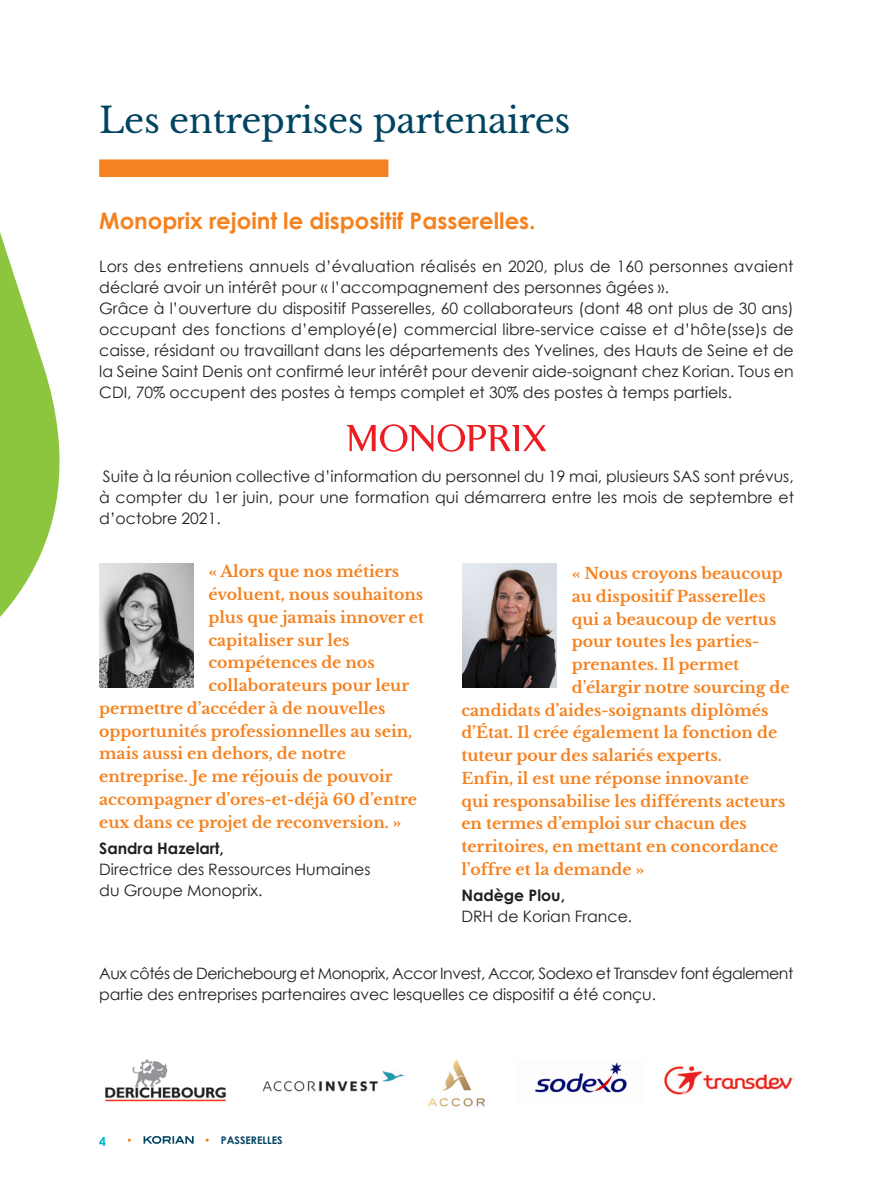
<style>
.page{position:relative;width:893px;height:1191px;background:#fff}
.page>*{position:absolute;margin:0;border:0;box-sizing:border-box;transform-origin:0 0}
.Niv1-_Titre_engageme{font:35px "Libre Baskerville";letter-spacing:-.01em;color:#004462}
.Niv5-SStitre_Orange{font:700 22.75px "Century Gothic";color:#f58220}
.Niv4-Texte_courant{font:15.75px/21px "Century Gothic";color:#231f20;text-align:justify}
.EXERGUE{font:700 15.75px "Libre Baskerville";color:#f58220}
.Niv4-Texte_courant-2{font:15.75px/21px "Century Gothic";letter-spacing:-.03em;color:#231f20}
.EXERGUE-2{font:15.75px/21px "Century Gothic";color:#231f20}
.t1{font:700 12.25px "Century Gothic";color:#00b7c5}
.t2{font:700 10.5px "Century Gothic";color:#004462}
.t3{font:700 10.5px "Century Gothic";color:#f58220}
.s1{font-weight:700}
.s2{color:#f58220}
</style>
<div class="page">
<svg style="left:144px;top:1135px;width:50px;height:8px"></svg>
<div style="left:99px;top:159px;width:289px;height:18px;background:#f58220"></div>
<img style="left:106px;top:563px;width:87px;height:124px">
<img style="left:463px;top:563px;width:94px;height:124px">
<img style="left:105px;top:1059px;width:122px;height:43px">
<img style="left:428px;top:1059px;width:57px;height:48px">
<img style="left:535px;top:1062px;width:92px;height:31px">
<img style="left:664px;top:1066px;width:129px;height:29px">
<img style="left:262px;top:1071px;width:143px;height:21px">
<svg style="left:0;top:159px;width:106px;height:528px"></svg>
<svg style="left:347px;top:424px;width:199px;height:28px"></svg>
<p class="Niv1-_Titre_engageme" style="left:99px;top:99px;width:473px">Les entreprises partenaires</p>
<p class="Niv5-SStitre_Orange" style="left:99px;top:207px;width:438px">Monoprix rejoint le dispositif Passerelles.</p>
<p class="Niv4-Texte_courant" style="left:99px;top:255px;width:696px">Lors des entretiens annuels d’évaluation réalisés en 2020, plus de 160 personnes avaient déclaré avoir un intérêt pour « l’accompagnement des personnes âgées ».</p>
<p class="Niv4-Texte_courant" style="left:99px;top:297px;width:696px">Grâce à l’ouverture du dispositif Passerelles, 60 collaborateurs (dont 48 ont plus de 30 ans) occupant des fonctions d’employé(e) commercial libre-service caisse et d’hôte(sse)s de caisse, résidant ou travaillant dans les départements des Yvelines, des Hauts de Seine et de la Seine Saint Denis ont confirmé leur intérêt pour devenir aide-soignant chez Korian. Tous en CDI, 70% occupent des postes à temps complet et 30% des postes à temps partiels.</p>
<p class="Niv4-Texte_courant" style="left:99px;top:465px;width:696px">Suite à la réunion collective d’information du personnel du 19 mai, plusieurs SAS sont prévus, à compter du 1er juin, pour une formation qui démarrera entre les mois de septembre et d’octobre 2021.</p>
<p class="EXERGUE" style="left:208px;top:562px;width:192px">« Alors que nos métiers</p>
<p class="EXERGUE" style="left:208px;top:585px;width:216px">évoluent, nous souhaitons</p>
<p class="EXERGUE" style="left:208px;top:607px;width:217px">plus que jamais innover et</p>
<p class="EXERGUE" style="left:208px;top:630px;width:143px">capitaliser sur les</p>
<p class="EXERGUE" style="left:208px;top:653px;width:168px">compétences de nos</p>
<p class="EXERGUE" style="left:208px;top:676px;width:202px">collaborateurs pour leur</p>
<p class="EXERGUE" style="left:99px;top:698px;width:288px">permettre d’accéder à de nouvelles</p>
<p class="EXERGUE" style="left:99px;top:721px;width:315px">opportunités professionnelles au sein,</p>
<p class="EXERGUE" style="left:99px;top:744px;width:248px">mais aussi en dehors, de notre</p>
<p class="EXERGUE" style="left:99px;top:767px;width:295px">entreprise. Je me réjouis de pouvoir</p>
<p class="EXERGUE" style="left:99px;top:789px;width:319px">accompagner d’ores-et-déjà 60 d’entre</p>
<p class="EXERGUE" style="left:99px;top:812px;width:304px">eux dans ce projet de reconversion. »</p>
<p class="EXERGUE-2" style="left:99px;top:837px;width:273px"><span class="s1">Sandra Hazelart,<br></span>Directrice des Ressources Humaines du Groupe Monoprix.</p>
<p class="EXERGUE" style="left:572px;top:564px;width:213px">« Nous croyons beaucoup</p>
<p class="EXERGUE" style="left:572px;top:586px;width:195px">au dispositif Passerelles</p>
<p class="EXERGUE" style="left:572px;top:609px;width:206px">qui a beaucoup de vertus</p>
<p class="EXERGUE" style="left:572px;top:632px;width:189px">pour toutes les parties-</p>
<p class="EXERGUE" style="left:572px;top:655px;width:169px">prenantes. Il permet</p>
<p class="EXERGUE" style="left:572px;top:677px;width:219px">d’élargir notre sourcing de</p>
<p class="EXERGUE" style="left:461px;top:700px;width:309px">candidats d’aides-soignants diplômés</p>
<p class="EXERGUE" style="left:461px;top:723px;width:317px">d’État. Il crée également la fonction de</p>
<p class="EXERGUE" style="left:461px;top:746px;width:262px">tuteur pour des salariés experts.</p>
<p class="EXERGUE" style="left:461px;top:768px;width:289px">Enfin, il est une réponse innovante</p>
<p class="EXERGUE" style="left:461px;top:791px;width:326px">qui responsabilise les différents acteurs</p>
<p class="EXERGUE" style="left:461px;top:814px;width:287px">en termes d’emploi sur chacun des</p>
<p class="EXERGUE" style="left:461px;top:837px;width:318px">territoires, en mettant en concordance</p>
<p class="EXERGUE" style="left:461px;top:859px;width:184px">l’offre et la demande »</p>
<p class="EXERGUE-2" style="left:461px;top:884px;width:172px"><span class="s1">Nadège Plou,<br></span>DRH de Korian France.</p>
<p class="Niv4-Texte_courant-2" style="left:99px;top:962px;width:696px">Aux côtés de Derichebourg et Monoprix, Accor Invest, Accor, Sodexo et Transdev font également partie des entreprises partenaires avec lesquelles ce dispositif a été conçu.</p>
<p class="t1" style="left:99px;top:1133px;width:8px">4</p>
<p class="t3" style="left:127px;top:1133px;width:8px">•</p>
<p class="t2" style="left:204px;top:1133px;width:80px"><span class="s2">•</span> PASSERELLES</p>
</div>
